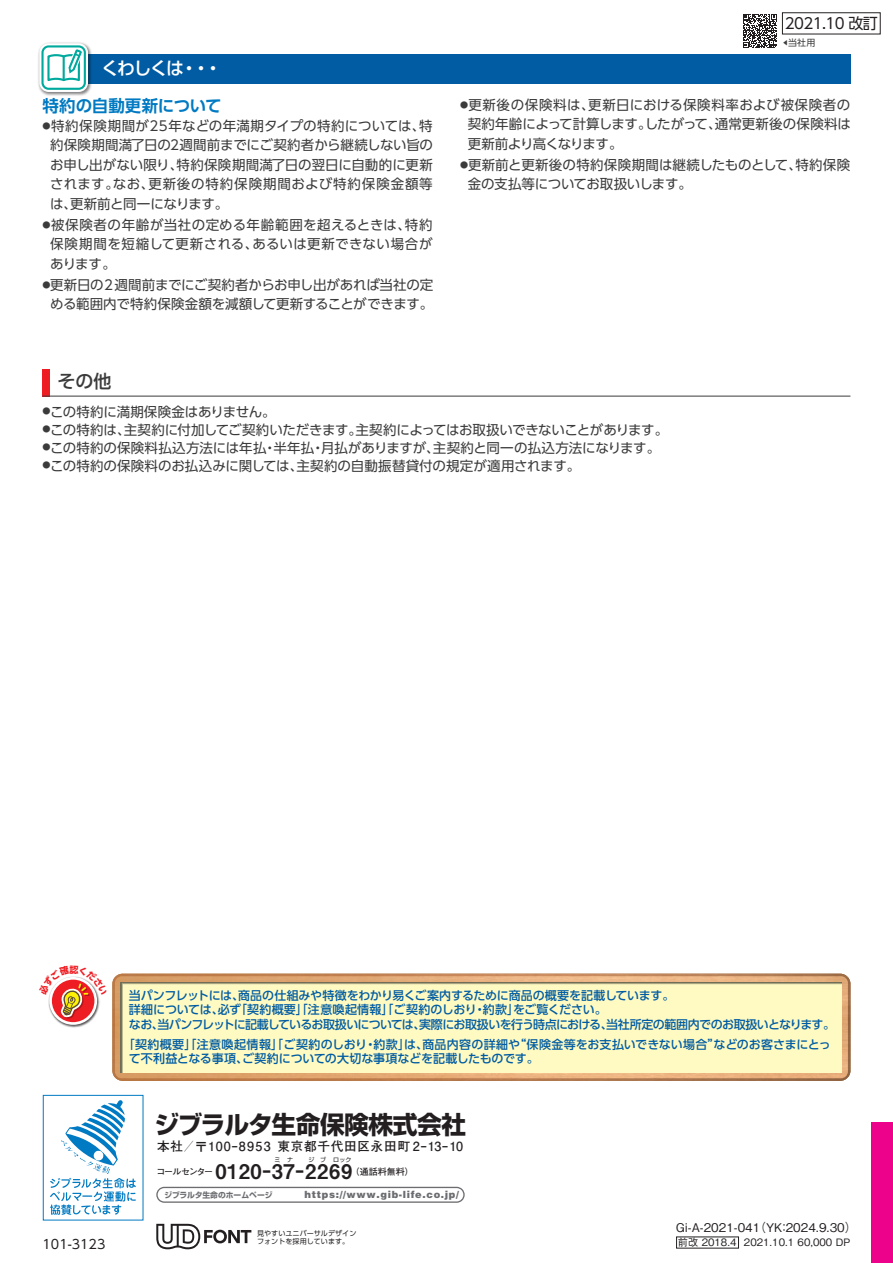
<style>
.page{position:relative;width:893px;height:1263px;background:#fff}
.page>*{position:absolute;margin:0;border:0;box-sizing:border-box;transform-origin:0 0}
.t1{font:700 24.75px "Shin Go Pro";letter-spacing:-.02em;color:#231f20}
.t2{font:20.25px "Midashi Go Pro MB31";letter-spacing:.02em;color:#231f20}
.t3{font:500 18px "UD Shin Go Pro";letter-spacing:-.095em;color:#fff}
.t4{font:500 18px "UD Shin Go Pro";color:#3c3b3c}
.t5{font:700 16.5px "UD Shin Go Pro De";letter-spacing:-.015em;color:#007ac2}
.t6{font:15px "UD Shin Go Pro";letter-spacing:-.04em;color:#231f20}
.t7{font:13.5px/19.5px "UD Shin Go Pro";letter-spacing:.005em;color:#3c3b3c;text-align:right}
.t8{font:13.5px "UD Shin Go Pro";letter-spacing:.03em;color:#3c3b3c}
.t9{font:13.5px "UD Shin Go Pro";letter-spacing:-.015em;color:#3c3b3c}
.t10{font:13.5px "UD Shin Go Pro";letter-spacing:-.02em;color:#3c3b3c}
.t11{font:13.5px/19.5px "UD Shin Go Pro";letter-spacing:.025em;color:#3c3b3c}
.t12{font:13.5px/19.5px "UD Shin Go Pro";letter-spacing:.06em;color:#3c3b3c}
.t13{font:13.5px "UD Shin Go Pro";letter-spacing:.035em;color:#3c3b3c}
.t14{font:13.5px/19.5px "UD Shin Go Pro";letter-spacing:-.04em;color:#3c3b3c}
.t15{font:13.5px "UD Shin Go Pro";letter-spacing:-.035em;color:#3c3b3c}
.t16{font:13.5px "UD Shin Go Pro";letter-spacing:-.025em;color:#3c3b3c}
.t17{font:13.5px "UD Shin Go Pro";letter-spacing:.045em;color:#3c3b3c}
.t18{font:12.75px "UD Shin Go Pro";color:#231f20}
.t19{font:700 12.6px "Futo Go B101 Pro";letter-spacing:.06em;color:#231f20}
.t20{font:700 12.6px "Futo Go B101 Pro";letter-spacing:.085em;color:#231f20}
.t21{font:500 12px/14.2px "UD Shin Go Pro";letter-spacing:-.02em;color:#015ca3}
.t22{font:500 12px/14.2px "UD Shin Go Pro";letter-spacing:-.055em;color:#015ca3}
.t23{font:500 12px "UD Shin Go Pro";letter-spacing:.02em;color:#015ca3}
.t24{font:500 12px "Gothic BBB Pro";color:#231f20}
.t25{font:500 12px "UD Shin Go Pro";letter-spacing:-.04em;color:#015ca3}
.t26{font:500 12px "UD Shin Go Pro";letter-spacing:.01em;color:#015ca3}
.t27{font:500 10.2px "Gothic BBB Pro";color:#231f20}
.t28{font:900 9.9px "Helvetica LT Std";letter-spacing:.065em;color:#6c6d70}
.t29{font:700 9px "Futo Go B101 Pro";letter-spacing:-.065em;color:#231f20}
.t30{font:700 9px "Futo Go B101 Pro";letter-spacing:-.135em;color:#231f20}
.t31{font:9px "UD Shin Go Pro";color:#3c3b3c}
.t32{font:8.1px "UD Shin Go Pro";color:#3c3b3c}
.t33{font:700 7.8px "Shin Go Pro";letter-spacing:-.015em;color:#6c6d70}
.t34{font:7.05px/8.4px "UD Shin Go Pro";letter-spacing:.005em;color:#231f20}
.t35{font:6px "Shin Go Pro";color:#231f20}
.t36{font:6px "UD Shin Go Pro";color:#3c3b3c}
.s1{font-size:13.5px}
</style>
<div class="page">
<div style="left:872px;top:1123px;width:21px;height:140px;background:#ed028c"></div>
<svg style="left:112px;top:974px;width:738px;height:107px;background:#d7a16f"></svg>
<div style="left:121px;top:982px;width:721px;height:90px;background:#fffac1"></div>
<svg style="left:121px;top:989px;width:2px;height:83px"></svg>
<svg style="left:121px;top:982px;width:721px;height:7px"></svg>
<img style="left:57px;top:1021px;width:34px;height:7px">
<div style="left:49px;top:977px;width:48px;height:48px;border:5px solid #fff;border-radius:50%"></div>
<div style="left:782px;top:12px;width:99px;height:22px;border:1px solid #231f20"></div>
<div style="left:43px;top:369px;width:7px;height:27px;background:#ee1d23"></div>
<hr style="left:43px;top:396px;width:807px;height:1px;background:#3c3b3c">
<div style="left:43px;top:54px;width:807px;height:30px;background:#015ca3"></div>
<img style="left:38px;top:42px;width:54px;height:54px">
<div style="left:39px;top:43px;width:49px;height:49px;border:6px solid #fff;border-radius:6px"></div>
<div style="left:43px;top:46px;width:42px;height:43px;background:#fff;border-radius:6px"></div>
<div style="left:41px;top:45px;width:45px;height:45px;border:2px solid #00a99d;border-radius:6px"></div>
<svg style="left:46px;top:48px;width:37px;height:34px"></svg>
<div style="left:43px;top:1095px;width:100px;height:125px;border:1px solid #007ac2"></div>
<svg style="left:50px;top:1100px;width:86px;height:115px"></svg>
<svg style="left:156px;top:1187px;width:309px;height:16px"></svg>
<svg style="left:156px;top:1224px;width:95px;height:25px"></svg>
<svg style="left:743px;top:14px;width:34px;height:34px"></svg>
<svg style="left:48px;top:976px;width:52px;height:45px"></svg>
<p class="t6" style="left:785px;top:11px;width:95px">2021.10 改訂</p>
<h3 class="t3" style="left:101px;top:54px;width:110px">くわしくは・</h3>
<h3 class="t3" style="left:180px;top:54px;width:44px">・・</h3>
<p class="t5" style="left:43px;top:93px;width:181px">特約の自動更新について</p>
<p class="t8" style="left:51px;top:115px;width:383px">特約保険期間が25年などの年満期タイプの特約については特、</p>
<p class="t32" style="left:43px;top:119px;width:10px">●</p>
<p class="t7" style="left:50px;top:135px;width:385px">約保険期間満了日の2週間前までにご契約者から継続しない旨の特約保険期間満了日の翌日に自動的に更新</p>
<p class="t12" style="left:148px;top:154px;width:286px;text-indent:-98px">お申し出がない限り、<br>更新後の特約保険期間および特約保険金額等</p>
<p class="t7" style="left:70px;top:174px;width:160px;text-align:left;text-indent:-20px">されます。<br>更新前と同一になります。</p>
<p class="t7" style="left:113px;top:174px;width:43px">なお、</p>
<p class="t7" style="left:50px;top:193px;width:28px">は、</p>
<p class="t13" style="left:51px;top:214px;width:361px">被保険者の年齢が当社の定める年齢範囲を超えるときは、</p>
<p class="t7" style="left:405px;top:214px;width:29px">特約</p>
<p class="t32" style="left:43px;top:218px;width:10px">●</p>
<p class="t11" style="left:252px;top:234px;width:182px">あるいは更新できない場合が</p>
<p class="t11" style="left:50px;top:234px;width:210px">保険期間を短縮して更新される、あります。</p>
<p class="t9" style="left:50px;top:274px;width:384px">更新日の２週間前までにご契約者からお申し出があれば当社の定</p>
<p class="t32" style="left:43px;top:278px;width:10px">●</p>
<p class="t10" style="left:50px;top:293px;width:385px">める範囲内で特約保険金額を減額して更新することができます。</p>
<h3 class="t4" style="left:57px;top:366px;width:56px">その他</h3>
<p class="t7" style="left:50px;top:401px;width:227px">この特約に満期保険金はありません。</p>
<p class="t32" style="left:43px;top:405px;width:10px">●</p>
<p class="t31" style="left:788px;top:35px;width:29px">当社用</p>
<p class="t36" style="left:782px;top:38px;width:7px">◀</p>
<p class="t8" style="left:588px;top:94px;width:264px">更新日における保険料率および被保険者の</p>
<p class="t17" style="left:468px;top:94px;width:128px">更新後の保険料は、</p>
<p class="t32" style="left:460px;top:98px;width:10px">●</p>
<p class="t7" style="left:645px;top:114px;width:78px">したがって、</p>
<p class="t14" style="left:468px;top:114px;width:185px">契約年齢によって計算します。更新前より高くなります。</p>
<p class="t7" style="left:715px;top:114px;width:138px">通常更新後の保険料は</p>
<p class="t7" style="left:468px;top:154px;width:335px">更新前と更新後の特約保険期間は継続したものとして、</p>
<p class="t7" style="left:795px;top:154px;width:56px">特約保険</p>
<p class="t32" style="left:460px;top:158px;width:10px">●</p>
<p class="t16" style="left:468px;top:173px;width:226px">金の支払等についてお取扱いします。</p>
<p class="t9" style="left:124px;top:418px;width:240px">主契約に付加してご契約いただきます。</p>
<p class="t15" style="left:355px;top:418px;width:314px">主契約によってはお取扱いできないことがあります。</p>
<p class="t7" style="left:50px;top:419px;width:82px">この特約は、</p>
<p class="t32" style="left:43px;top:423px;width:10px">●</p>
<p class="t10" style="left:321px;top:436px;width:120px">月払がありますが、</p>
<p class="t7" style="left:433px;top:437px;width:229px">主契約と同一の払込方法になります。</p>
<p class="t7" style="left:50px;top:437px;width:218px">この特約の保険料払込方法には年払</p>
<p class="t7" style="left:273px;top:437px;width:43px">半年払</p>
<p class="t32" style="left:43px;top:441px;width:10px">●</p>
<p class="t7" style="left:263px;top:437px;width:15px">・</p>
<p class="t7" style="left:311px;top:437px;width:15px">・</p>
<p class="t7" style="left:296px;top:455px;width:285px">主契約の自動振替貸付の規定が適用されます。</p>
<p class="t7" style="left:50px;top:455px;width:255px">この特約の保険料のお払込みに関しては、</p>
<p class="t32" style="left:43px;top:459px;width:10px">●</p>
<p class="t21" style="left:238px;top:988px;width:438px">商品の仕組みや特徴をわかり易くご案内するために商品の概要を記載しています。</p>
<p class="t25" style="left:129px;top:986px;width:117px">当パンフレットには、</p>
<p class="t23" style="left:235px;top:1000px;width:243px">「契約概要」「注意喚起情報」「ご契約のしおり</p>
<p class="t25" style="left:513px;top:1000px;width:95px">をご覧ください。</p>
<p class="t21" style="left:218px;top:1002px;width:25px">必ず</p>
<p class="t21" style="left:483px;top:1002px;width:38px">約款」</p>
<p class="t22" style="left:129px;top:1002px;width:708px">詳細については、<br>なお当パンフレットに記載しているお取扱いについては実際にお取扱いを行う時点における当社所定の範囲内でのお取扱いとなります。</p>
<p class="t21" style="left:601px;top:1016px;width:13px">、</p>
<p class="t21" style="left:474px;top:1002px;width:13px">・</p>
<p class="t21" style="left:152px;top:1016px;width:13px">、</p>
<p class="t21" style="left:413px;top:1016px;width:13px">、</p>
<p class="t21" style="left:242px;top:1036px;width:298px;text-indent:-119px">「契約概要」「注意喚起情報」「ご契約のしおり<br>ご契約についての大切な事項などを記載したものです。</p>
<p class="t21" style="left:714px;top:1036px;width:119px">などのお客さまにとっ</p>
<p class="t26" style="left:514px;top:1034px;width:206px">“保険金等をお支払いできない場合”</p>
<p class="t21" style="left:374px;top:1036px;width:56px">約款は」、</p>
<p class="t23" style="left:422px;top:1034px;width:99px">商品内容の詳細や</p>
<p class="t21" style="left:364px;top:1036px;width:13px">・</p>
<p class="t21" style="left:129px;top:1051px;width:121px">て不利益となる事項、</p>
<h1 class="t1" style="left:154px;top:1105px;width:313px">ジブラルタ生命保険株式会社</h1>
<p class="t19" style="left:277px;top:1136px;width:187px">東京都千代田区永田町2-13-10</p>
<p class="t20" style="left:157px;top:1136px;width:115px">本社／<span class="s1">〒</span>100-8953</p>
<p class="t18" style="left:43px;top:1233px;width:64px">101-3123</p>
<p class="t35" style="left:308px;top:1155px;width:19px">ジ　ブ</p>
<p class="t35" style="left:333px;top:1155px;width:20px">ロック</p>
<p class="t35" style="left:274px;top:1155px;width:20px">ミ　ナ</p>
<h2 class="t2" style="left:215px;top:1155px;width:139px">0120-37-2269</h2>
<p class="t29" style="left:350px;top:1164px;width:65px">（通話料無料(</p>
<p class="t30" style="left:157px;top:1164px;width:58px">コールセンター</p>
<p class="t28" style="left:305px;top:1188px;width:156px">https://www.gib-life.co.jp/</p>
<p class="t34" style="left:257px;top:1228px;width:101px">見やすいユニバーサルデザインフォントを採用しています。</p>
<p class="t33" style="left:165px;top:1189px;width:109px">ジブラルタ生命のホームページ</p>
<p class="t24" style="left:754px;top:1217px;width:30px">（YK</p>
<p class="t24" style="left:778px;top:1217px;width:80px">：2024.9.30(</p>
<p class="t24" style="left:676px;top:1217px;width:86px">Gi A- -2021-041</p>
<p class="t27" style="left:744px;top:1234px;width:108px">2021.10.1 60,000 DP</p>
<p class="t27" style="left:678px;top:1234px;width:60px">前改 2018.4</p>
</div>
